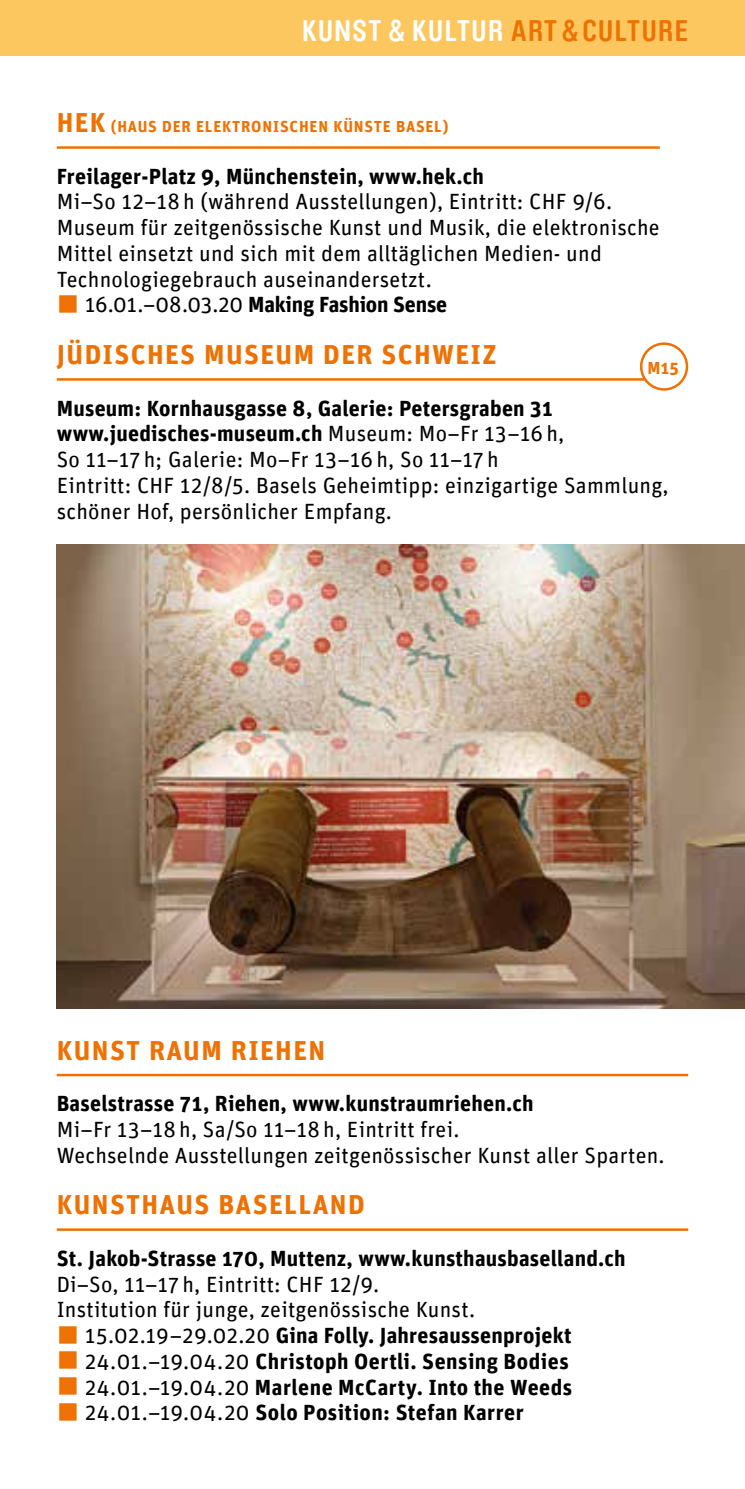
<style>
.page{position:relative;width:745px;height:1489px;background:#fff}
.page>*{position:absolute;margin:0;border:0;box-sizing:border-box;transform-origin:0 0}
.t1{font:700 29.5px "Brauer Neue";letter-spacing:.05em;color:#fff}
.t2{font:700 27.5px "Unit";letter-spacing:.05em;color:#ee7203}
.t3{font:22px/25.8px "Unit";letter-spacing:.01em;color:#000}
.t4{font:700 22px "Unit";letter-spacing:.01em;color:#000}
.t5{font:700 22px "Unit";letter-spacing:-.01em;color:#000}
.t6{font:700 17.5px "Unit";color:#ee7203}
.t7{font:700 16px "Unit";letter-spacing:.05em;color:#ee7203}
.s1{color:#ee7203}
.s2{font-size:27.5px}
.s3{font-weight:400}
.s4{font-weight:700}
</style>
<div class="page">
<div style="left:0;top:0;width:744px;height:56px;background:#fcc75f"></div>
<img style="left:57px;top:544px;width:687px;height:464px">
<hr style="left:57px;top:146px;width:602px;height:3px;background:#ee7203">
<hr style="left:57px;top:378px;width:602px;height:2px;background:#ee7203">
<hr style="left:57px;top:1073px;width:630px;height:3px;background:#ee7203">
<hr style="left:57px;top:1228px;width:630px;height:2px;background:#ee7203">
<div style="left:640px;top:343px;width:46px;height:46px;background:#fff;border-radius:50%"></div>
<div style="left:639px;top:342px;width:48px;height:48px;border:2px solid #ee7203;border-radius:50%"></div>
<h1 class="t1" style="left:302px;top:14px;width:387px">KUNST &amp; KULTUR <span class="s1">ART&amp;CULTURE</span></h1>
<p class="t7" style="left:57px;top:116px;width:393px"><span class="s2">HEK</span> (HAUS DER ELEKTRONISCHEN KÜNSTE BASEL)</p>
<p class="t4" style="left:57px;top:162px;width:428px">Freilager-Platz 9, Münchenstein, www.hek.ch</p>
<p class="t3" style="left:57px;top:188px;width:556px">Mi–So 12–18 h (während Ausstellungen), Eintritt: CHF 9/6.</p>
<p class="t3" style="left:57px;top:214px;width:604px">Museum für zeitgenössische Kunst und Musik, die elektronische</p>
<p class="t3" style="left:57px;top:240px;width:546px">Mittel einsetzt und sich mit dem alltäglichen Medien- und</p>
<p class="t3" style="left:57px;top:266px;width:376px">Technologiegebrauch auseinandersetzt.</p>
<p class="t5" style="left:85px;top:291px;width:363px"><span class="s3">16.01.–08.03.20</span> Making Fashion Sense</p>
<p class="t2" style="left:57px;top:337px;width:441px">JÜDISCHES MUSEUM DER SCHWEIZ</p>
<p class="t6" style="left:647px;top:357px;width:33px">M15</p>
<p class="t3" style="left:57px;top:394px;width:613px"><span class="s4">Museum: Kornhausgasse 8, Galerie: Petersgraben 31 www.juedisches-museum.ch</span> Museum: Mo–Fr 13–16 h,<br>So 11–17 h; Galerie: Mo–Fr 13–16 h, So 11–17 h<br>Eintritt: CHF 12/8/5. Basels Geheimtipp: einzigartige Sammlung, schöner Hof, persönlicher Empfang.</p>
<p class="t2" style="left:57px;top:1033px;width:270px">KUNST RAUM RIEHEN</p>
<p class="t4" style="left:57px;top:1089px;width:478px">Baselstrasse 71, Riehen, www.kunstraumriehen.ch</p>
<p class="t3" style="left:57px;top:1115px;width:609px">Mi–Fr 13–18 h, Sa/So 11–18 h, Eintritt frei.<br>Wechselnde Ausstellungen zeitgenössischer Kunst aller Sparten.</p>
<p class="t2" style="left:57px;top:1187px;width:309px">KUNSTHAUS BASELLAND</p>
<p class="t4" style="left:57px;top:1244px;width:570px">St. Jakob-Strasse 170, Muttenz, www.kunsthausbaselland.ch</p>
<p class="t3" style="left:57px;top:1270px;width:324px">Di–So, 11–17 h, Eintritt: CHF 12/9.</p>
<p class="t3" style="left:57px;top:1296px;width:419px">Institution für junge, zeitgenössische Kunst.</p>
<p class="t4" style="left:85px;top:1321px;width:487px"><span class="s3">15.02.19–29.02.20</span> Gina Folly. Jahresaussenprojekt</p>
<p class="t4" style="left:85px;top:1347px;width:485px"><span class="s3">24.01.–19.04.20</span> Christoph Oertli. Sensing Bodies</p>
<p class="t4" style="left:85px;top:1373px;width:488px"><span class="s3">24.01.–19.04.20</span> Marlene McCarty. Into the Weeds</p>
<p class="t4" style="left:85px;top:1398px;width:440px"><span class="s3">24.01.–19.04.20</span> Solo Position: Stefan Karrer</p>
</div>
